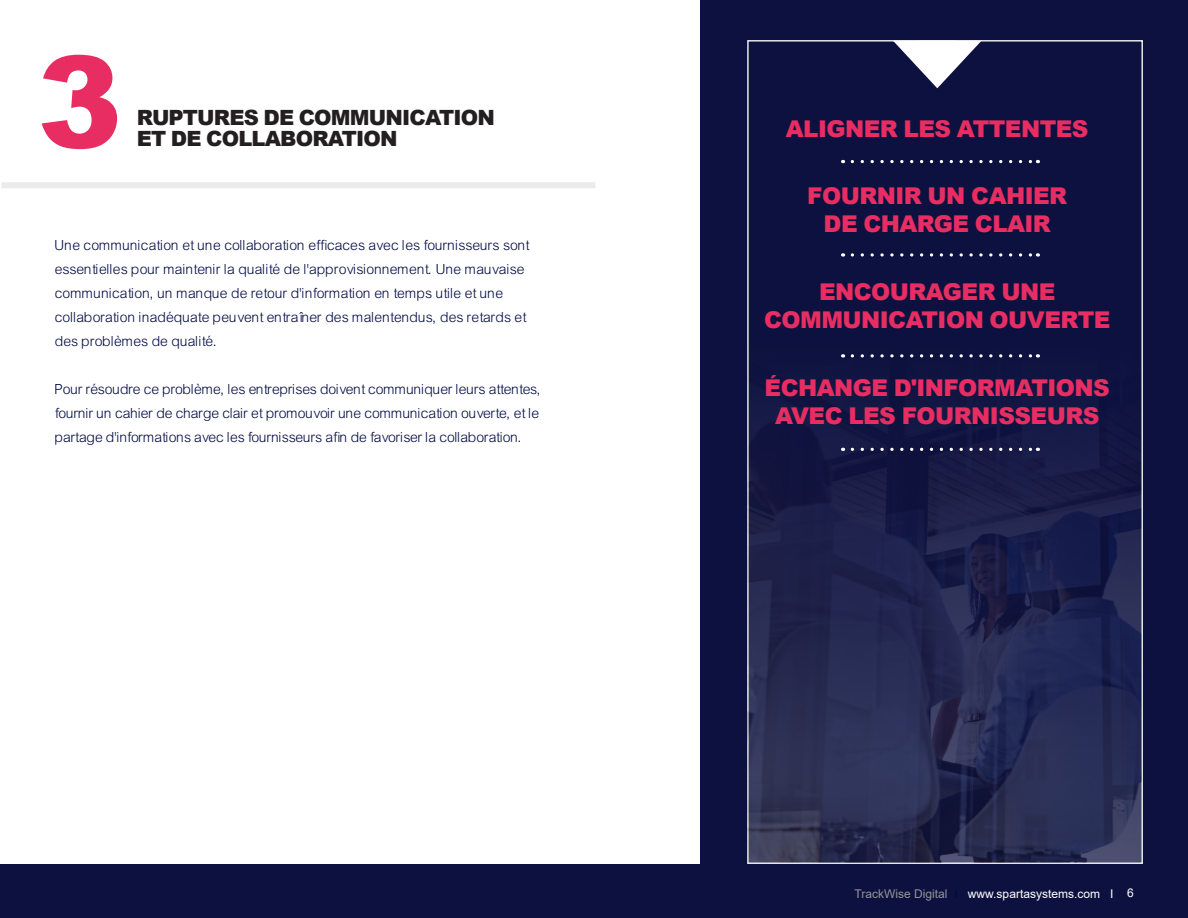
<style>
.page{position:relative;width:1188px;height:918px;background:#fff}
.page>*{position:absolute;margin:0;border:0;box-sizing:border-box;transform-origin:0 0}
.t1{font:900 127.5px "Arial";color:#e72d62}
.Bodycopy{font:900 23.1px/28px "Arial";letter-spacing:-.025em;color:#e72d62;text-align:center}
.Bodycopy-2{font:900 21px/21px "Arial";letter-spacing:-.04em;color:#231f20}
.Bodycopy-3{font:15px/24px "Arial Lgt";color:#000a41}
.t2{font:12px "Arial";color:#fff}
.s1{color:#939598}
.s2{color:#000a41}
</style>
<div class="page">
<div style="left:0;top:864px;width:1188px;height:54px;background:#0d113f"></div>
<div style="left:701px;top:0;width:487px;height:865px;background:#0d113f"></div>
<div style="left:2px;top:182px;width:594px;height:6px;background:#ebebec"></div>
<img style="left:747px;top:347px;width:394px;height:515px">
<svg style="left:852px;top:160px;width:186px;height:3px"></svg>
<svg style="left:852px;top:253px;width:186px;height:4px"></svg>
<svg style="left:852px;top:354px;width:186px;height:4px"></svg>
<svg style="left:852px;top:448px;width:186px;height:3px"></svg>
<svg style="left:893px;top:41px;width:89px;height:47px"></svg>
<p class="t1" style="left:37px;top:9px;width:87px">3</p>
<p class="Bodycopy-2" style="left:137px;top:107px;width:360px">RUPTURES DE COMMUNICATION<br>ET DE COLLABORATION</p>
<p class="Bodycopy-3" style="left:56px;top:233px;width:476px">Une communication et une collaboration efficaces avec les fournisseurs sont essentielles pour maintenir la qualité de l'approvisionnement. Une mauvaise communication, un manque de retour d'information en temps utile et une collaboration inadéquate peuvent entraîner des malentendus, des retards et des problèmes de qualité.</p>
<p class="Bodycopy-3" style="left:56px;top:377px;width:488px">Pour résoudre ce problème, les entreprises doivent communiquer leurs attentes, fournir un cahier de charge clair et promouvoir une communication ouverte, et le partage d'informations avec les fournisseurs afin de favoriser la collaboration.</p>
<p class="Bodycopy" style="left:786px;top:114px;width:304px">ALIGNER LES ATTENTES</p>
<p class="Bodycopy" style="left:807px;top:181px;width:261px">FOURNIR UN CAHIER<br>DE CHARGE CLAIR</p>
<p class="Bodycopy" style="left:764px;top:277px;width:348px">ENCOURAGER UNE<br>COMMUNICATION OUVERTE</p>
<p class="Bodycopy" style="left:765px;top:373px;width:347px">ÉCHANGE D'INFORMATIONS<br>AVEC LES FOURNISSEURS</p>
<p class="t2" style="left:854px;top:886px;width:281px"><span class="s1">TrackWise Digital</span> <span class="s2">I</span> www.spartasystems.com I 6</p>
</div>
